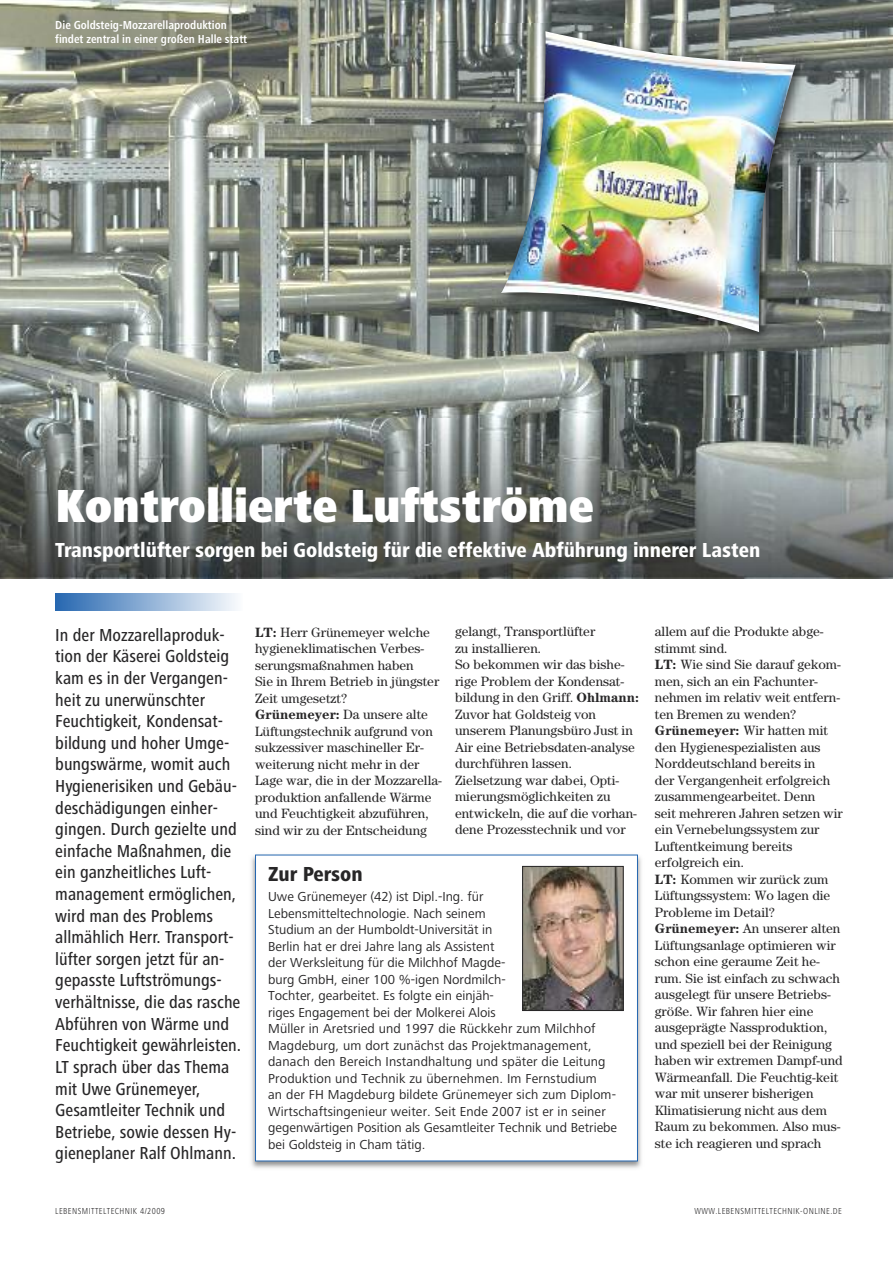
<style>
.page{position:relative;width:893px;height:1263px;background:#fff}
.page>*{position:absolute;margin:0;border:0;box-sizing:border-box;transform-origin:0 0}
.t1{font:900 condensed 48px "Frutiger LT";color:#fff}
.t2{font:800 condensed 21px "Frutiger LT";color:#fff}
.t3{font:800 condensed 21px "Frutiger LT";color:#272627}
.t4{font:500 condensed 18px/21.6px "Frutiger LT";color:#272627}
.t5{font:13.5px/16.5px "Century LT";color:#272627}
.t6{font:13.5px/16.5px "Frutiger LT";color:#272627}
.t7{font:700 condensed 12px/14.4px "Frutiger LT";color:#fff}
.t8{font:300 condensed 9px "Frutiger LT";letter-spacing:.045em;color:#272627}
.s1{font-weight:700}
</style>
<div class="page">
<img style="left:0;top:0;width:892px;height:418px">
<div style="left:55px;top:594px;width:187px;height:17px;background:linear-gradient(to right,#2667b0,#fafcfd)"></div>
<img style="left:492px;top:23px;width:321px;height:327px">
<img style="left:501px;top:31px;width:295px;height:301px">
<img style="left:0;top:418px;width:893px;height:161px">
<img style="left:251px;top:854px;width:390px;height:314px">
<div style="left:256px;top:855px;width:381px;height:305px;background:#fff"></div>
<div style="left:255px;top:855px;width:383px;height:306px;border:1px solid #2567b0"></div>
<img style="left:524px;top:868px;width:97px;height:141px">
<div style="left:522px;top:866px;width:101px;height:145px;border:1px solid #272627"></div>
<p class="t7" style="left:55px;top:19px;width:193px">Die Goldsteig-Mozzarellaproduktion findet zentral in einer großen Halle statt</p>
<h1 class="t1" style="left:55px;top:490px;width:540px">Kontrollierte Luftströme</h1>
<h2 class="t2" style="left:55px;top:542px;width:707px">Transportlüfter sorgen bei Goldsteig für die effektive Abführung innerer Lasten</h2>
<p class="t4" style="left:55px;top:626px;width:187px">In der Mozzarellaproduk&shy;tion der Käserei Goldsteig kam es in der Vergangen&shy;heit zu unerwünschter<br>Feuchtigkeit, Kondensat&shy;bildung und hoher Umge&shy;bungswärme, womit auch<br>Hygienerisiken und Gebäu&shy;deschädigungen einher&shy;gingen. Durch gezielte und einfache Maßnahmen, die ein ganzheitliches Luft&shy;management ermöglichen, wird man des Problems allmählich Herr. Transport&shy;lüfter sorgen jetzt für an&shy;gepasste Luftströmungs&shy;verhältnisse, die das rasche<br>Abführen von Wärme und<br>Feuchtigkeit gewährleisten.<br>LT sprach über das Thema mit Uwe Grünemeyer,<br>Gesamtleiter Technik und<br>Betriebe, sowie dessen Hy&shy;gieneplaner Ralf Ohlmann.</p>
<p class="t5" style="left:455px;top:625px;width:185px">gelangt, Transportlüfter<br>zu installieren.<br>So bekommen wir das bishe&shy;rige Problem der Kondensat&shy;bildung in den Griff. <span class="s1">Ohlmann:<br></span>Zuvor hat Goldsteig von unserem Planungsbüro Just in<br>Air eine Betriebsdaten-analyse durchführen lassen.<br>Zielsetzung war dabei, Opti&shy;mierungsmöglichkeiten zu entwickeln, die auf die vorhan&shy;dene Prozesstechnik und vor</p>
<p class="t5" style="left:655px;top:625px;width:189px">allem auf die Produkte abge&shy;stimmt sind.<br><span class="s1">LT:</span> Wie sind Sie darauf gekom&shy;men, sich an ein Fachunter&shy;nehmen im relativ weit entfern&shy;ten Bremen zu wenden?<br><span class="s1">Grünemeyer:</span> Wir hatten mit den Hygienespezialisten aus<br>Norddeutschland bereits in<br>der Vergangenheit erfolgreich zusammengearbeitet. Denn<br>seit mehreren Jahren setzen wir ein Vernebelungssystem zur<br>Luftentkeimung bereits erfolgreich ein.<br><span class="s1">LT:</span> Kommen wir zurück zum<br>Lüftungssystem: Wo lagen die<br>Probleme im Detail?<br><span class="s1">Grünemeyer:</span> An unserer alten<br>Lüftungsanlage optimieren wir schon eine geraume Zeit he&shy;rum. Sie ist einfach zu schwach ausgelegt für unsere Betriebs&shy;größe. Wir fahren hier eine ausgeprägte Nassproduktion, und speziell bei der Reinigung haben wir extremen Dampf-und<br>Wärmeanfall. Die Feuchtig-keit war mit unserer bisherigen<br>Klimatisierung nicht aus dem<br>Raum zu bekommen. Also mus&shy;ste ich reagieren und sprach</p>
<p class="t5" style="left:255px;top:625px;width:188px"><span class="s1">LT:</span> Herr Grünemeyer welche hygieneklimatischen Verbes&shy;serungsmaßnahmen haben<br>Sie in Ihrem Betrieb in jüngster<br>Zeit umgesetzt?<br><span class="s1">Grünemeyer:</span> Da unsere alte<br>Lüftungstechnik aufgrund von sukzessiver maschineller Er&shy;weiterung nicht mehr in der<br>Lage war, die in der Mozzarella&shy;produktion anfallende Wärme und Feuchtigkeit abzuführen, sind wir zu der Entscheidung</p>
<h2 class="t3" style="left:268px;top:867px;width:96px">Zur Person</h2>
<p class="t6" style="left:268px;top:890px;width:351px">Uwe Grünemeyer (42) ist Dipl.-Ing. für Lebensmitteltechnologie. Nach seinem<br>Studium an der Humboldt-Universität in<br>Berlin hat er drei Jahre lang als Assistent<br>der Werksleitung für die Milchhof Magde-<br>burg GmbH, einer 100 %-igen Nordmilch-<br>Tochter, gearbeitet. Es folgte ein einjäh-<br>riges Engagement bei der Molkerei Alois<br>Müller in Aretsried und 1997 die Rückkehr zum Milchhof Magdeburg, um dort zunächst das Projektmanagement, danach den Bereich Instandhaltung und später die Leitung Produktion und Technik zu übernehmen. Im Fernstudium<br>an der FH Magdeburg bildete Grünemeyer sich zum Diplom-Wirtschaftsingenieur weiter. Seit Ende 2007 ist er in seiner gegenwärtigen Position als Gesamtleiter Technik und Betriebe bei Goldsteig in Cham tätig.</p>
<p class="t8" style="left:55px;top:1208px;width:111px">LEBENSMITTELTECHNIK 4/2009</p>
<p class="t8" style="left:694px;top:1208px;width:149px">WWW.LEBENSMITTELTECHNIK-ONLINE.DE</p>
</div>
